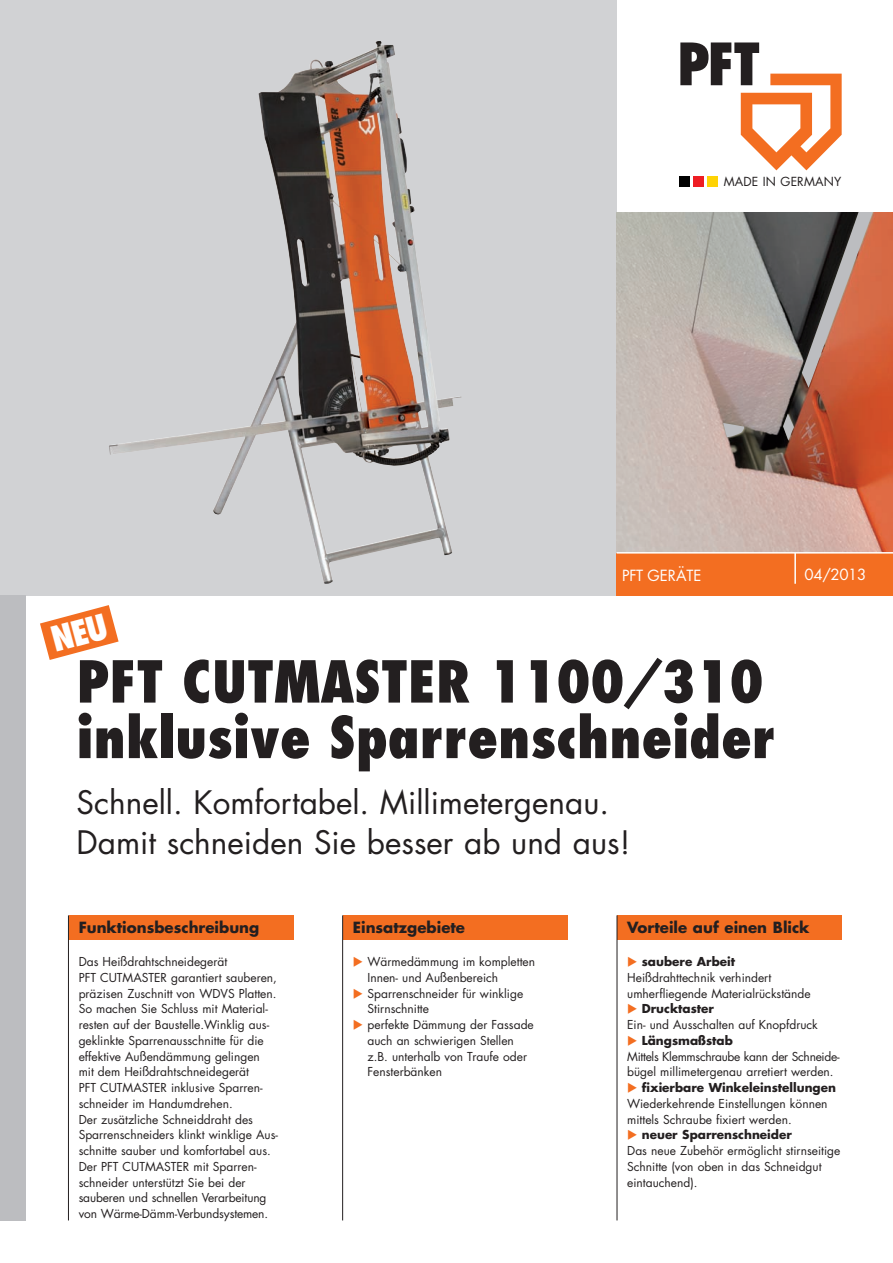
<style>
.page{position:relative;width:893px;height:1263px;background:#fff}
.page>*{position:absolute;margin:0;border:0;box-sizing:border-box;transform-origin:0 0}
.t1{font:800 condensed 56.25px/55.5px "Futura";color:#231f20}
.t2{font:31.5px/40.5px "Futura";color:#231f20}
.t3{font:700 15px "Futura";color:#231f20}
.t4{font:15px "Futura";color:#fff}
.t5{font:15px "Futura";letter-spacing:-.025em;color:#fff}
.t6{font:12.15px "Futura";letter-spacing:.01em;color:#231f20}
.t7{font:12px/15.8px "Futura";color:#231f20}
.s1{color:#f36e21}
.s2{color:#fff}
.s3{font-weight:700}
</style>
<div class="page">
<div style="left:0;top:0;width:617px;height:595px;background:#d1d2d4"></div>
<img style="left:109px;top:41px;width:352px;height:543px">
<img style="left:617px;top:213px;width:276px;height:339px">
<div style="left:0;top:595px;width:26px;height:625px;background:#bcbdc0"></div>
<div style="left:617px;top:553px;width:178px;height:42px;background:#f36e21"></div>
<div style="left:795px;top:553px;width:98px;height:42px;background:#f36e21"></div>
<hr style="left:794px;top:553px;width:2px;height:31px;background:#fff">
<hr style="left:617px;top:552px;width:276px;height:2px;background:#fff">
<div style="left:69px;top:915px;width:224px;height:25px;background:#f36e21"></div>
<hr style="left:68px;top:915px;width:1px;height:305px;background:#231f20">
<div style="left:617px;top:915px;width:225px;height:25px;background:#f36e21"></div>
<hr style="left:617px;top:915px;width:1px;height:305px;background:#231f20">
<div style="left:343px;top:915px;width:225px;height:25px;background:#f36e21"></div>
<hr style="left:342px;top:915px;width:1px;height:305px;background:#231f20">
<svg style="left:680px;top:43px;width:162px;height:127px"></svg>
<div style="left:679px;top:177px;width:11px;height:10px;background:#010101"></div>
<div style="left:694px;top:177px;width:10px;height:10px;background:#ee1d23"></div>
<div style="left:708px;top:177px;width:10px;height:10px;background:#fed304"></div>
<svg style="left:40px;top:605px;width:79px;height:55px"></svg>
<p class="t6" style="left:724px;top:176px;width:119px">MADE IN GERMANY</p>
<p class="t4" style="left:622px;top:568px;width:81px">PFT GERÄTE</p>
<p class="t5" style="left:805px;top:568px;width:63px">04/2013</p>
<h1 class="t1" style="left:77px;top:659px;width:701px">PFT CUTMASTER 1100/310 inklusive Sparrenschneider</h1>
<h2 class="t2" style="left:77px;top:784px;width:555px">Schnell. Komfortabel. Millimetergenau.<br>Damit schneiden Sie besser ab und aus!</h2>
<p class="t3" style="left:79px;top:921px;width:182px">Funktionsbeschreibung</p>
<p class="t7" style="left:79px;top:955px;width:201px">Das Heißdrahtschneidegerät<br>PFT CUTMASTER garantiert sauberen, präzisen Zuschnitt von WDVS Platten.<br>So machen Sie Schluss mit Material&shy;resten auf der Baustelle.Winklig aus&shy;geklinkte Sparrenausschnitte für die effektive Außendämmung gelingen mit dem Heißdrahtschneidegerät<br>PFT CUTMASTER inklusive Sparren&shy;schneider im Handumdrehen.<br>Der zusätzliche Schneiddraht des Sparrenschneiders klinkt winklige Aus&shy;schnitte sauber und komfortabel aus.<br>Der PFT CUTMASTER mit Sparren&shy;schneider unterstützt Sie bei der sauberen und schnellen Verarbeitung von Wärme-Dämm-Verbundsystemen.</p>
<p class="t3" style="left:353px;top:921px;width:114px">Einsatzgebiete</p>
<p class="t7" style="left:353px;top:955px;width:184px"><span class="s1">◆</span> Wärmedämmung im kompletten</p>
<p class="t7" style="left:353px;top:971px;width:147px"><span class="s2">◆</span> Innen- und Außenbereich</p>
<p class="t7" style="left:353px;top:986px;width:172px"><span class="s1">◆</span> Sparrenschneider für winklige</p>
<p class="t7" style="left:353px;top:1002px;width:78px"><span class="s2">◆</span> Stirnschnitte</p>
<p class="t7" style="left:353px;top:1018px;width:182px"><span class="s1">◆</span> perfekte Dämmung der Fassade</p>
<p class="t7" style="left:353px;top:1034px;width:163px"><span class="s2">◆</span> auch an schwierigen Stellen</p>
<p class="t7" style="left:353px;top:1049px;width:176px"><span class="s2">◆</span> z.B. unterhalb von Traufe oder</p>
<p class="t7" style="left:353px;top:1065px;width:91px"><span class="s2">◆</span> Fensterbänken</p>
<p class="t3" style="left:627px;top:921px;width:184px">Vorteile auf einen Blick</p>
<p class="t7" style="left:627px;top:955px;width:185px"><span class="s1">◆</span> <span class="s3">saubere Arbeit<br></span>Heißdrahttechnik verhindert umherfliegende Materialrückstände</p>
<p class="t7" style="left:627px;top:1002px;width:192px"><span class="s1">◆</span> <span class="s3">Drucktaster<br></span>Ein- und Ausschalten auf Knopfdruck</p>
<p class="t7" style="left:627px;top:1034px;width:214px"><span class="s1">◆</span> <span class="s3">Längsmaßstab<br></span>Mittels Klemmschraube kann der Schneide&shy;bügel millimetergenau arretiert werden.</p>
<p class="t7" style="left:627px;top:1081px;width:210px"><span class="s1">◆</span> <span class="s3">fixierbare Winkeleinstellungen<br></span>Wiederkehrende Einstellungen können mittels Schraube fixiert werden.</p>
<p class="t7" style="left:627px;top:1128px;width:215px"><span class="s1">◆</span> <span class="s3">neuer Sparrenschneider<br></span>Das neue Zubehör ermöglicht stirnseitige<br>Schnitte (von oben in das Schneidgut eintauchend).</p>
</div>
